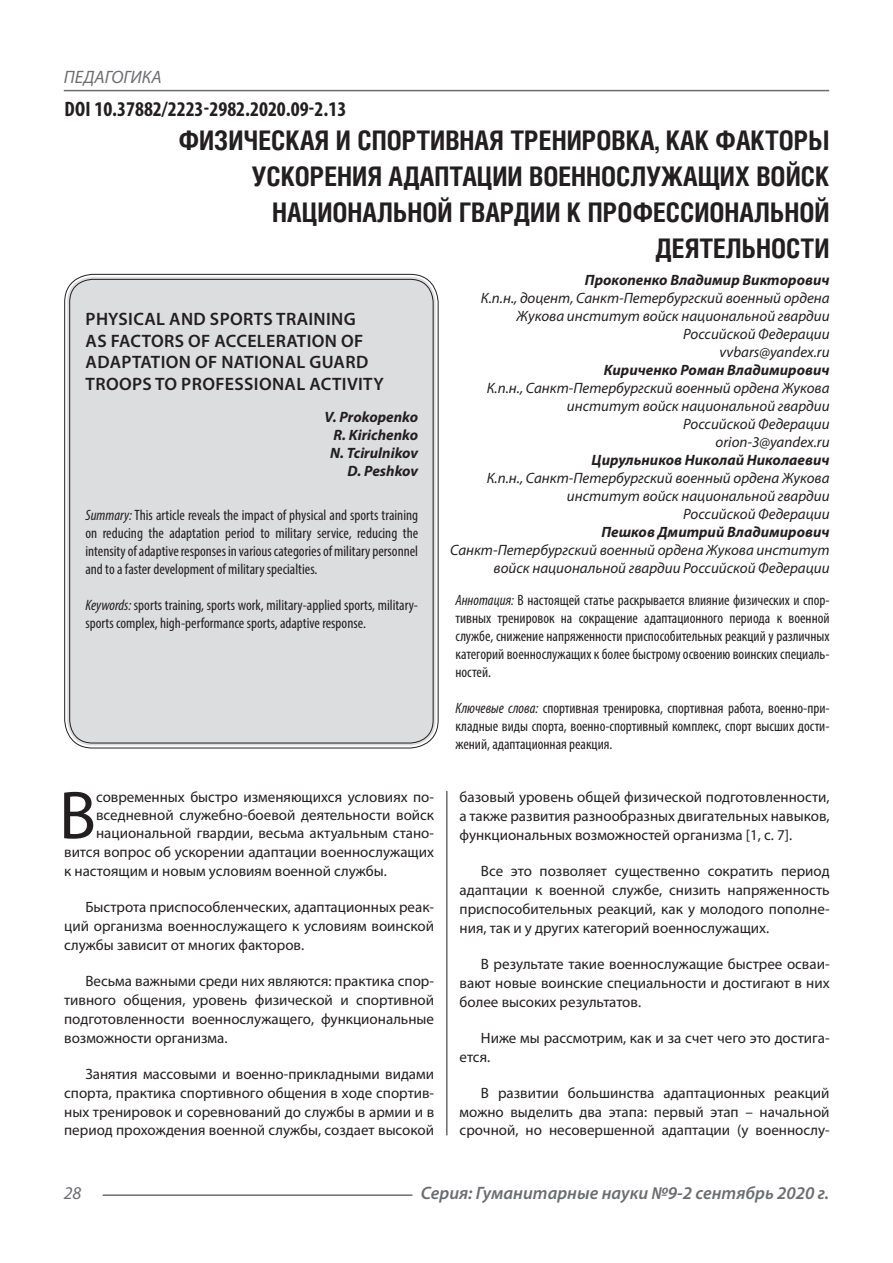
<style>
.page{position:relative;width:893px;height:1263px;background:#fff}
.page>*{position:absolute;margin:0;border:0;box-sizing:border-box;transform-origin:0 0}
.Статья_текст_первый{font:68.4px "Myriad Pro";color:#231f20}
.Статья_название{font:700 27px/36px "Helios Cond C";color:#231f20;text-align:right}
.ДОИ{font:700 condensed 21px "Myriad Pro";color:#231f20}
.Статья_название_англ{font:600 18px/21.6px "Myriad Pro";letter-spacing:.02em;color:#231f20}
.t1{font:italic 600 18px "Myriad Pro";color:#6c6d70}
.t2{font:italic 18px "Myriad Pro";color:#6c6d70}
.Статья_текст{font:15px/18.9px "Myriad Pro";color:#231f20;text-align:justify}
.Статья_автор_инфо{font:italic 15px/18px "Myriad Pro";color:#231f20;text-align:right}
.Статья_аннотация_тек{font:condensed 15px/18px "Myriad Pro";color:#231f20;text-align:justify}
.Статья_аннотация_анг{font:condensed 15px/18px "Myriad Pro";color:#231f20;text-align:justify}
.Статья_текст_первый-2{font:15px "Myriad Pro";color:#231f20}
.Статья_автор_инфо-2{font:italic 700 15px "Myriad Pro";color:#231f20}
.Статья_автор_англ{font:italic 700 15px "Myriad Pro";color:#231f20}
.s1{font-style:italic}
</style>
<div class="page">
<hr style="left:446px;top:128px;width:1px;height:1007px;background:#231f20">
<hr style="left:103px;top:1194px;width:309px;height:2px;background:#6c6d70">
<hr style="left:64px;top:90px;width:765px;height:1px;background:#6c6d70">
<div style="left:443px;top:128px;width:11px;height:663px;background:#fff"></div>
<div style="left:67px;top:277px;width:369px;height:468px;background:#dcdddf;border-radius:26px"></div>
<p class="t2" style="left:64px;top:66px;width:100px">ПЕДАГОГИКА</p>
<p class="ДОИ" style="left:64px;top:96px;width:283px">DOI 10.37882/2223-2982.2020.09-2.13</p>
<p class="Статья_название" style="left:179px;top:121px;width:652px">ФИЗИЧЕСКАЯ И СПОРТИВНАЯ ТРЕНИРОВКА, КАК ФАКТОРЫ УСКОРЕНИЯ АДАПТАЦИИ ВОЕННОСЛУЖАЩИХ ВОЙСК НАЦИОНАЛЬНОЙ ГВАРДИИ К ПРОФЕССИОНАЛЬНОЙ ДЕЯТЕЛЬНОСТИ</p>
<p class="Статья_автор_инфо-2" style="left:585px;top:270px;width:246px">Прокопенко Владимир Викторович</p>
<p class="Статья_автор_инфо" style="left:481px;top:289px;width:350px">К.п.н., доцент, Санкт-Петербургский военный ордена<br>Жукова институт войск национальной гвардии<br>Российской Федерации</p>
<p class="Статья_автор_инфо" style="left:720px;top:343px;width:112px">vvbars@yandex.ru</p>
<p class="Статья_автор_инфо-2" style="left:604px;top:360px;width:227px">Кириченко Роман Владимирович</p>
<p class="Статья_автор_инфо" style="left:487px;top:379px;width:344px">К.п.н., Санкт-Петербургский военный ордена Жукова институт войск национальной гвардии<br>Российской Федерации</p>
<p class="Статья_автор_инфо" style="left:716px;top:433px;width:115px">orion-3@yandex.ru</p>
<p class="Статья_автор_инфо-2" style="left:592px;top:450px;width:239px">Цирульников Николай Николаевич</p>
<p class="Статья_автор_инфо" style="left:487px;top:469px;width:344px">К.п.н., Санкт-Петербургский военный ордена Жукова институт войск национальной гвардии<br>Российской Федерации</p>
<p class="Статья_автор_инфо-2" style="left:601px;top:522px;width:230px">Пешков Дмитрий Владимирович</p>
<p class="Статья_автор_инфо" style="left:450px;top:541px;width:381px">Санкт-Петербургский военный ордена Жукова институт войск национальной гвардии Российской Федерации</p>
<p class="Статья_аннотация_тек" style="left:455px;top:590px;width:376px"><span class="s1">Аннотация:</span> В настоящей статье раскрывается влияние физических и спор&shy;тивных тренировок на сокращение адаптационного периода к военной службе, снижение напряженности приспособительных реакций у различных категорий военнослужащих к более быстрому освоению воинских специаль&shy;ностей.</p>
<p class="Статья_аннотация_тек" style="left:455px;top:698px;width:376px"><span class="s1">Ключевые слова:</span> спортивная тренировка, спортивная работа, военно-при&shy;кладные виды спорта, военно-спортивный комплекс, спорт высших дости&shy;жений, адаптационная реакция.</p>
<p class="Статья_название_англ" style="left:86px;top:308px;width:300px">PHYSICAL AND SPORTS TRAINING<br>AS FACTORS OF ACCELERATION OF<br>ADAPTATION OF NATIONAL GUARD<br>TROOPS TO PROFESSIONAL ACTIVITY</p>
<p class="Статья_автор_англ" style="left:325px;top:407px;width:95px">V. Prokopenko</p>
<p class="Статья_автор_англ" style="left:333px;top:425px;width:86px">R. Kirichenko</p>
<p class="Статья_автор_англ" style="left:330px;top:443px;width:89px">N. Tcirulnikov</p>
<p class="Статья_автор_англ" style="left:348px;top:461px;width:72px">D. Peshkov</p>
<p class="Статья_аннотация_анг" style="left:85px;top:506px;width:334px"><span class="s1">Summary:</span> This article reveals the impact of physical and sports training on reducing the adaptation period to military service, reducing the intensity of adaptive responses in various categories of military personnel and to a faster development of military specialties.</p>
<p class="Статья_аннотация_анг" style="left:85px;top:596px;width:334px"><span class="s1">Keywords:</span> sports training, sports work, military-applied sports, military&shy;sports complex, high-performance sports, adaptive response.</p>
<p class="Статья_текст_первый" style="left:59px;top:773px;width:39px">В</p>
<p class="Статья_текст_первый-2" style="left:96px;top:788px;width:340px">современных быстро изменяющихся условиях по-</p>
<p class="Статья_текст_первый-2" style="left:96px;top:806px;width:340px">вседневной служебно-боевой деятельности войск</p>
<p class="Статья_текст_первый-2" style="left:96px;top:824px;width:340px">национальной гвардии, весьма актуальным стано-</p>
<p class="Статья_текст_первый-2" style="left:64px;top:843px;width:371px">вится вопрос об ускорении адаптации военнослужащих</p>
<p class="Статья_текст_первый-2" style="left:64px;top:862px;width:324px">к настоящим и новым условиям военной службы.</p>
<p class="Статья_текст" style="left:64px;top:897px;width:371px;text-indent:21px">Быстрота приспособленческих, адаптационных реак&shy;ций организма военнослужащего к условиям воинской службы зависит от многих факторов.</p>
<p class="Статья_текст" style="left:64px;top:971px;width:371px;text-indent:21px">Весьма важными среди них являются: практика спор&shy;тивного общения, уровень физической и спортивной подготовленности военнослужащего, функциональные возможности организма.</p>
<p class="Статья_текст" style="left:64px;top:1064px;width:371px;text-indent:21px">Занятия массовыми и военно-прикладными видами спорта, практика спортивного общения в ходе спортив&shy;ных тренировок и соревнований до службы в армии и в период прохождения военной службы, создает высокой</p>
<p class="Статья_текст" style="left:460px;top:788px;width:371px">базовый уровень общей физической подготовленности, а также развития разнообразных двигательных навыков, функциональных возможностей организма [1, с. 7].</p>
<p class="Статья_текст" style="left:460px;top:861px;width:371px;text-indent:21px">Все это позволяет существенно сократить период адаптации к военной службе, снизить напряженность приспособительных реакций, как у молодого пополне&shy;ния, так и у других категорий военнослужащих.</p>
<p class="Статья_текст" style="left:460px;top:954px;width:371px;text-indent:21px">В результате такие военнослужащие быстрее осваи&shy;вают новые воинские специальности и достигают в них более высоких результатов.</p>
<p class="Статья_текст" style="left:460px;top:1028px;width:371px;text-indent:21px">Ниже мы рассмотрим, как и за счет чего это достига&shy;ется.</p>
<p class="Статья_текст" style="left:460px;top:1083px;width:371px;text-indent:21px">В развитии большинства адаптационных реакций можно выделить два этапа: первый этап – начальной срочной, но несовершенной адаптации (у военнослу-</p>
<p class="t2" style="left:64px;top:1182px;width:19px">28</p>
<p class="t1" style="left:421px;top:1182px;width:410px">Серия: Гуманитарные науки №9-2 сентябрь 2020 г.</p>
</div>
